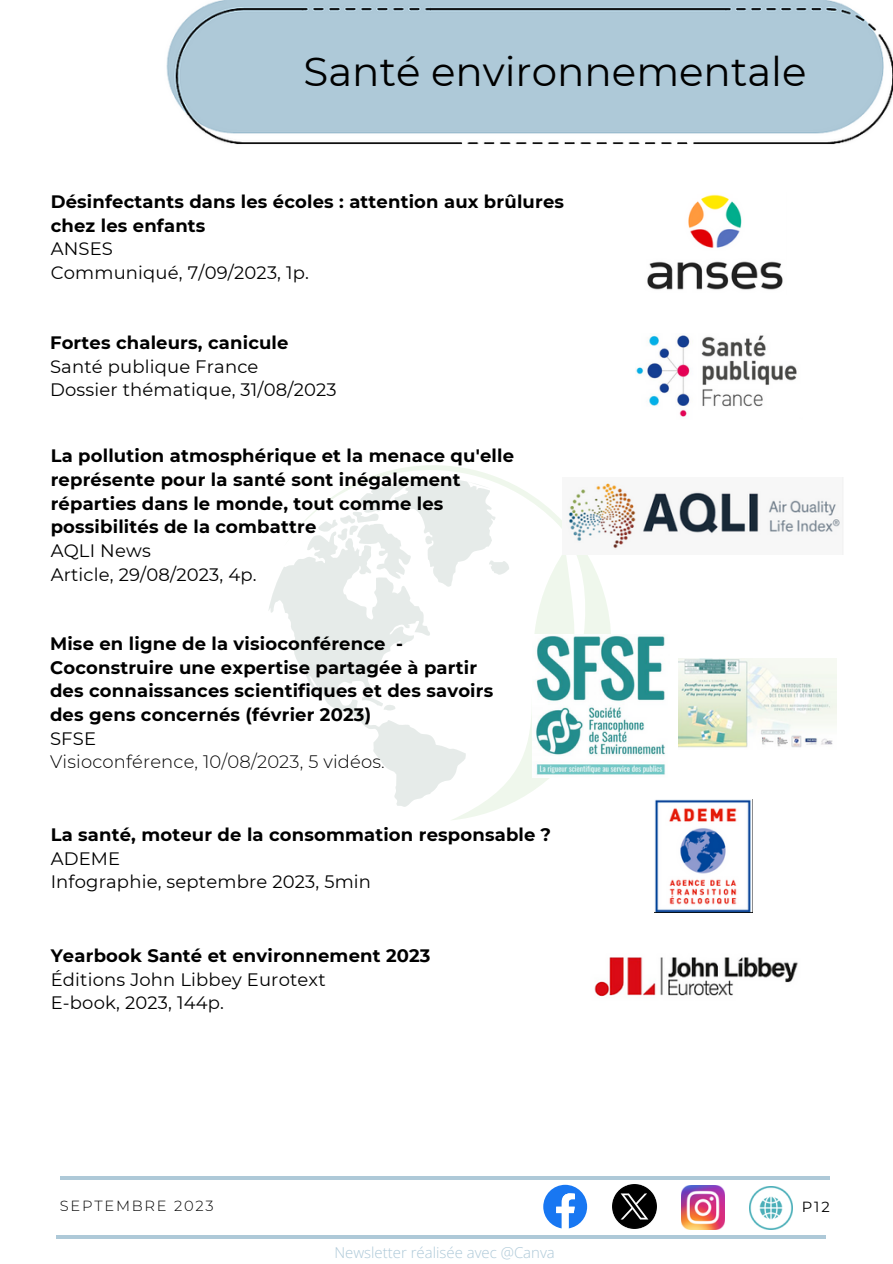
<style>
.page{position:relative;width:893px;height:1264px;background:#fff}
.page>*{position:absolute;margin:0;border:0;box-sizing:border-box;transform-origin:0 0}
.t1{font:40.35px "Montserrat";color:#000}
.t2{font:700 18px/23.5px "Montserrat";letter-spacing:.01em;color:#000}
.t3{font:18px "Montserrat";letter-spacing:.01em;color:#000}
.t4{font:300 18px "Montserrat";letter-spacing:.01em;color:#000}
.t5{font:300 15px "Open Sans";color:#aec9d8}
.t6{font:300 14.7px "Montserrat";letter-spacing:.12em;color:#000}
.t7{font:14.7px "Montserrat";color:#000}
</style>
<div class="page">
<svg style="left:366px;top:465px;width:258px;height:355px"></svg>
<svg style="left:268px;top:479px;width:241px;height:328px"></svg>
<img style="left:166px;top:0;width:726px;height:145px">
<img style="left:749px;top:1186px;width:43px;height:43px">
<img style="left:681px;top:1185px;width:43px;height:44px">
<img style="left:612px;top:1184px;width:44px;height:44px">
<svg style="left:543px;top:1184px;width:44px;height:44px"></svg>
<hr style="left:60px;top:1176px;width:769px;height:3px;background:#aec9d8">
<hr style="left:56px;top:1235px;width:769px;height:3px;background:#aec9d8">
<img style="left:678px;top:658px;width:158px;height:90px">
<img style="left:532px;top:635px;width:133px;height:142px">
<img style="left:562px;top:478px;width:281px;height:76px">
<img style="left:654px;top:800px;width:97px;height:112px">
<img style="left:636px;top:335px;width:161px;height:82px">
<img style="left:594px;top:957px;width:204px;height:40px">
<img style="left:647px;top:194px;width:136px;height:96px">
<p class="t1" style="left:303px;top:47px;width:504px">Santé environnementale</p>
<p class="t2" style="left:51px;top:190px;width:515px">Désinfectants dans les écoles : attention aux brûlures chez les enfants</p>
<p class="t3" style="left:51px;top:238px;width:64px">ANSES</p>
<p class="t3" style="left:51px;top:261px;width:260px">Communiqué, 7/09/2023, 1p.</p>
<p class="t2" style="left:50px;top:331px;width:240px">Fortes chaleurs, canicule</p>
<p class="t3" style="left:50px;top:355px;width:210px">Santé publique France</p>
<p class="t3" style="left:50px;top:379px;width:288px">Dossier thématique, 31/08/2023</p>
<p class="t2" style="left:51px;top:444px;width:465px">La pollution atmosphérique et la menace qu'elle représente pour la santé sont inégalement réparties dans le monde, tout comme les possibilités de la combattre</p>
<p class="t3" style="left:51px;top:539px;width:102px">AQLI News</p>
<p class="t3" style="left:51px;top:563px;width:207px">Article, 29/08/2023, 4p.</p>
<p class="t2" style="left:50px;top:632px;width:445px">Mise en ligne de la visioconférence - Coconstruire une expertise partagée à partir des connaissances scientifiques et des savoirs des gens concernés (février 2023)</p>
<p class="t3" style="left:50px;top:727px;width:47px">SFSE</p>
<p class="t4" style="left:50px;top:751px;width:336px">Visioconférence, 10/08/2023, 5 vidéos.</p>
<p class="t2" style="left:51px;top:822px;width:501px">La santé, moteur de la consommation responsable ?</p>
<p class="t3" style="left:51px;top:847px;width:71px">ADEME</p>
<p class="t3" style="left:51px;top:870px;width:322px">Infographie, septembre 2023, 5min</p>
<p class="t2" style="left:51px;top:944px;width:381px">Yearbook Santé et environnement 2023</p>
<p class="t3" style="left:51px;top:968px;width:276px">Éditions John Libbey Eurotext</p>
<p class="t3" style="left:51px;top:992px;width:175px">E-book, 2023, 144p.</p>
<p class="t6" style="left:60px;top:1196px;width:155px">SEPTEMBRE 2023</p>
<p class="t7" style="left:801px;top:1197px;width:29px">P12</p>
<p class="t5" style="left:334px;top:1241px;width:222px">Newsletter réalisée avec @Canva</p>
</div>
